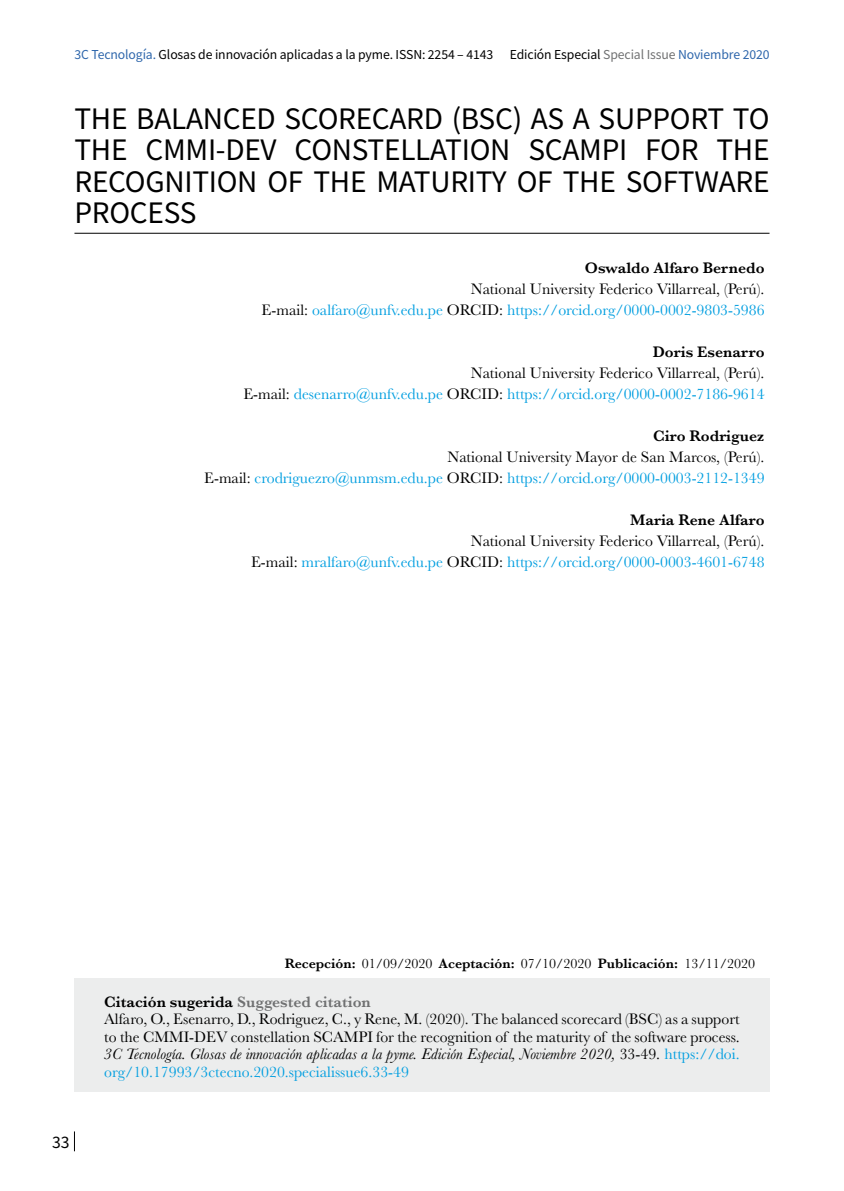
<style>
.page{position:relative;width:844px;height:1191px;background:#fff}
.page>*{position:absolute;margin:0;border:0;box-sizing:border-box;transform-origin:0 0}
.t1{font:28px/31.5px "Noto Sans HK";letter-spacing:-.01em;color:#000;text-align:justify}
.t2{font:15.75px/17.5px "Baskerville";color:#000;text-align:right}
.t3{font:15.75px/21px "Baskerville";color:#009ee0;text-align:right}
.t4{font:600 15.75px "Baskerville";color:#000}
.t5{font:15.75px "Noto Sans HK";color:#000}
.t6{font:600 14px "Baskerville";color:#000}
.t7{font:12.25px "Noto Sans HK";letter-spacing:-.01em;color:#000}
.s1{color:#2e66ab}
.s2{color:#707172}
.s3{color:#009ee0}
.s4{color:#000}
.s5{font-weight:400}
.s6{font-weight:600}
.s7{font-weight:600;color:#707172}
.s8{font-style:italic}
</style>
<div class="page">
<svg style="left:74px;top:1131px;width:1px;height:20px"></svg>
<div style="left:74px;top:977px;width:695px;height:114px;background:#eceded"></div>
<hr style="left:74px;top:233px;width:695px;height:1px;background:#000">
<p class="t7" style="left:74px;top:48px;width:420px"><span class="s1">3C Tecnología.</span> Glosas de innovación aplicadas a la pyme. ISSN: 2254 – 4143</p>
<p class="t7" style="left:509px;top:48px;width:261px">Edición Especial <span class="s2">Special Issue</span> <span class="s1">Noviembre 2020</span></p>
<h1 class="t1" style="left:74px;top:103px;width:696px">THE BALANCED SCORECARD (BSC) AS A SUPPORT TO THE CMMI-DEV CONSTELLATION SCAMPI FOR THE RECOGNITION OF THE MATURITY OF THE SOFTWARE PROCESS</h1>
<p class="t4" style="left:584px;top:257px;width:181px">Oswaldo Alfaro Bernedo</p>
<p class="t2" style="left:261px;top:279px;width:504px;line-height:21px">National University Federico Villarreal, (Perú).<br>E-mail: <span class="s3">oalfaro@unfv.edu.pe</span> ORCID: <span class="s3">https://orcid.org/0000-0002-9803-5986</span></p>
<p class="t4" style="left:652px;top:341px;width:113px">Doris Esenarro</p>
<p class="t3" style="left:243px;top:363px;width:522px"><span class="s4">National University Federico Villarreal, (Perú).<br>E-mail:</span> desenarro@unfv.edu.pe <span class="s4">ORCID:</span> https://orcid.org/0000-0002-7186-9614</p>
<p class="t4" style="left:653px;top:425px;width:113px">Ciro Rodriguez</p>
<p class="t3" style="left:204px;top:447px;width:561px"><span class="s4">National University Mayor de San Marcos, (Perú).<br>E-mail:</span> crodriguezro@unmsm.edu.pe <span class="s4">ORCID:</span> https://orcid.org/0000-0003-2112-1349</p>
<p class="t4" style="left:630px;top:509px;width:136px">Maria Rene Alfaro</p>
<p class="t2" style="left:251px;top:531px;width:515px;line-height:21px">National University Federico Villarreal, (Perú).<br>E-mail: <span class="s3">mralfaro@unfv.edu.pe</span> ORCID: <span class="s3">https://orcid.org/0000-0003-4601-6748</span></p>
<p class="t5" style="left:52px;top:1133px;width:19px">33</p>
<p class="t6" style="left:284px;top:953px;width:472px">Recepción: <span class="s5">01/09/2020</span> Aceptación: <span class="s5">07/10/2020</span> Publicación: <span class="s5">13/11/2020</span></p>
<p class="t2" style="left:104px;top:993px;width:636px;text-align:left"><span class="s6">Citación sugerida</span> <span class="s7">Suggested citation<br></span>Alfaro, O., Esenarro, D., Rodriguez, C., y Rene, M. (2020). The balanced scorecard (BSC) as a support to the CMMI-DEV constellation SCAMPI for the recognition of the maturity of the software process.<br><span class="s8">3C Tecnología. Glosas de innovación aplicadas a la pyme. Edición Especial, Noviembre 2020,</span> 33-49. <span class="s3">https://doi. org/10.17993/3ctecno.2020.specialissue6.33-49</span></p>
</div>
